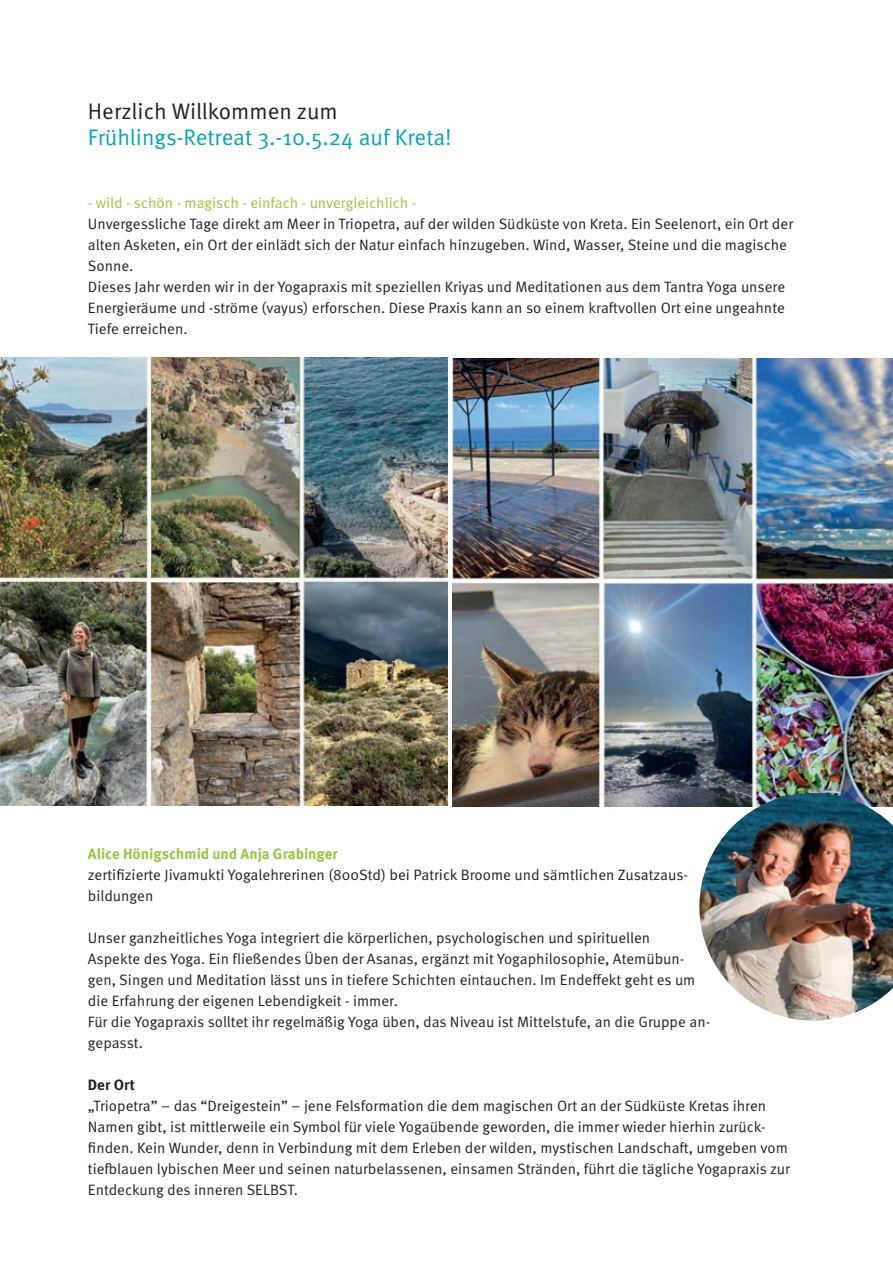
<style>
.page{position:relative;width:893px;height:1263px;background:#fff}
.page>*{position:absolute;margin:0;border:0;box-sizing:border-box;transform-origin:0 0}
.t1{font:22.5px "Meta Pro Norm";letter-spacing:-.005em;color:#00a4bd}
.t2{font:22.5px "Meta Pro Norm";letter-spacing:-.005em;color:#231f20}
.t3{font:15px/21px "Meta Pro Norm";color:#231f20}
.t4{font:15px "Meta Pro Norm";color:#94c83c}
.t5{font:700 15px "Meta Pro";color:#94c83c}
.t6{font:700 15px "Meta Pro";color:#231f20}
</style>
<div class="page">
<img style="left:0;top:358px;width:447px;height:447px">
<img style="left:453px;top:359px;width:440px;height:447px">
<img style="left:699px;top:793px;width:194px;height:227px">
<h1 class="t2" style="left:88px;top:94px;width:251px">Herzlich Willkommen zum</h1>
<h1 class="t1" style="left:88px;top:120px;width:365px">Frühlings-Retreat 3.-10.5.24 auf Kreta!</h1>
<p class="t4" style="left:88px;top:191px;width:330px">- wild - schön - magisch - einfach - unvergleichlich -</p>
<p class="t3" style="left:88px;top:212px;width:707px">Unvergessliche Tage direkt am Meer in Triopetra, auf der wilden Südküste von Kreta. Ein Seelenort, ein Ort der alten Asketen, ein Ort der einlädt sich der Natur einfach hinzugeben. Wind, Wasser, Steine und die magische Sonne.<br>Dieses Jahr werden wir in der Yogapraxis mit speziellen Kriyas und Meditationen aus dem Tantra Yoga unsere Energieräume und -ströme (vayus) erforschen. Diese Praxis kann an so einem kraftvollen Ort eine ungeahnte Tiefe erreichen.</p>
<p class="t5" style="left:88px;top:842px;width:252px">Alice Hönigschmid und Anja Grabinger</p>
<p class="t3" style="left:88px;top:863px;width:602px">zertifizierte Jivamukti Yogalehrerinen (800Std) bei Patrick Broome und sämtlichen Zusatzaus&shy;bildungen</p>
<p class="t3" style="left:88px;top:926px;width:624px">Unser ganzheitliches Yoga integriert die körperlichen, psychologischen und spirituellen<br>Aspekte des Yoga. Ein fließendes Üben der Asanas, ergänzt mit Yogaphilosophie, Atemübun&shy;gen, Singen und Meditation lässt uns in tiefere Schichten eintauchen. Im Endeffekt geht es um die Erfahrung der eigenen Lebendigkeit - immer.<br>Für die Yogapraxis solltet ihr regelmäßig Yoga üben, das Niveau ist Mittelstufe, an die Gruppe an&shy;gepasst.</p>
<p class="t6" style="left:88px;top:1073px;width:49px">Der Ort</p>
<p class="t3" style="left:88px;top:1094px;width:703px">„Triopetra” – das “Dreigestein” – jene Felsformation die dem magischen Ort an der Südküste Kretas ihren Namen gibt, ist mittlerweile ein Symbol für viele Yogaübende geworden, die immer wieder hierhin zurück&shy;finden. Kein Wunder, denn in Verbindung mit dem Erleben der wilden, mystischen Landschaft, umgeben vom tiefblauen lybischen Meer und seinen naturbelassenen, einsamen Stränden, führt die tägliche Yogapraxis zur Entdeckung des inneren SELBST.</p>
</div>
